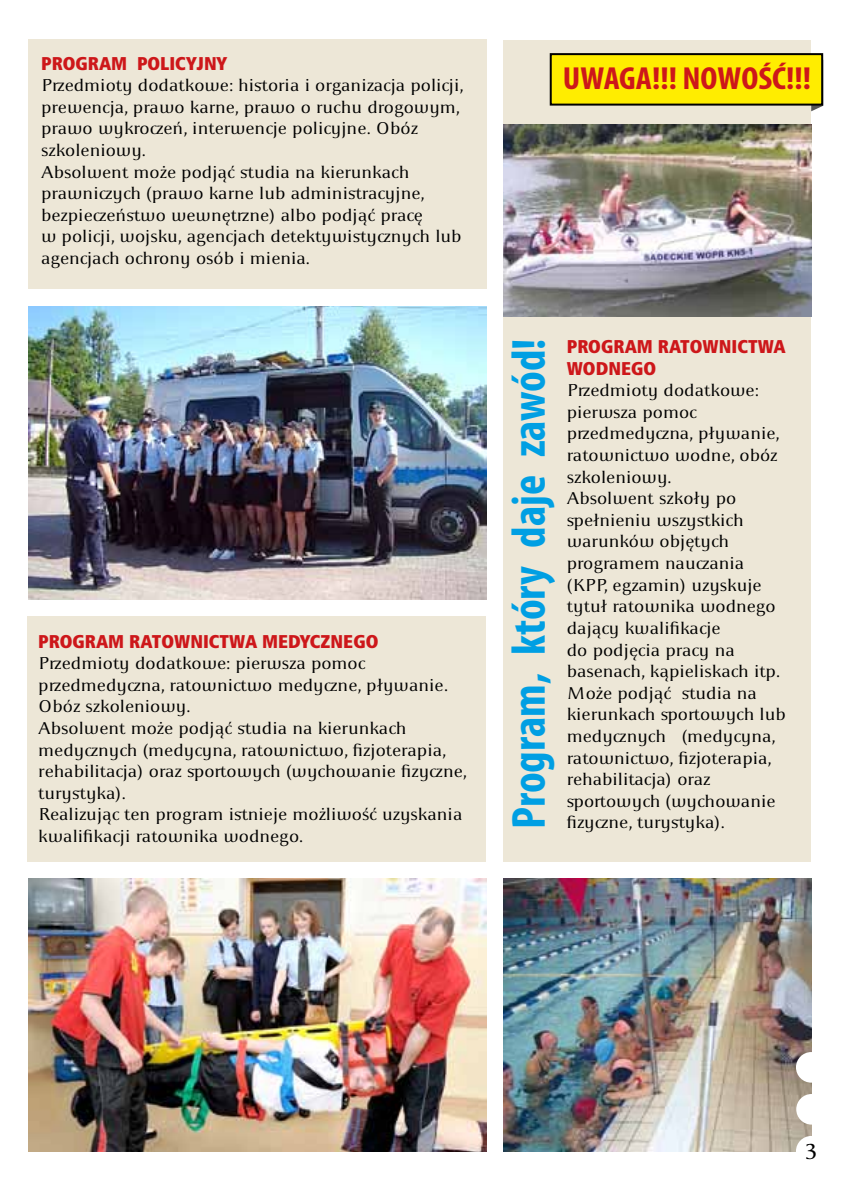
<style>
.page{position:relative;width:851px;height:1191px;background:#fff}
.page>*{position:absolute;margin:0;border:0;box-sizing:border-box;transform-origin:0 0}
.t1{font:700 condensed 48px "Myriad Pro";color:#009fe3}
.t2{font:700 condensed 32px "Myriad Pro";color:#cd171a;scale:1.1 1}
.t3{font:24px "Apolonia";color:#000}
.t4{font:18px/21.6px "Apolonia";color:#000}
.t5{font:18px/21.6px "Humnst 777 X Blk Cn PL";color:#cd171a}
</style>
<div class="page">
<svg style="left:811px;top:106px;width:12px;height:5px"></svg>
<img style="left:503px;top:878px;width:308px;height:273px">
<div style="left:28px;top:40px;width:458px;height:249px;background:#ede7d7"></div>
<div style="left:503px;top:40px;width:308px;height:821px;background:#ede7d7"></div>
<div style="left:27px;top:616px;width:458px;height:245px;background:#ede7d7"></div>
<img style="left:28px;top:306px;width:458px;height:293px">
<img style="left:28px;top:878px;width:458px;height:273px">
<img style="left:503px;top:124px;width:308px;height:193px">
<div style="left:795px;top:1052px;width:31px;height:30px;background:#fff;border-radius:50%"></div>
<div style="left:796px;top:1094px;width:30px;height:30px;background:#fff;border-radius:50%"></div>
<div style="left:795px;top:1136px;width:31px;height:30px;background:#fff;border-radius:50%"></div>
<div style="left:550px;top:54px;width:272px;height:51px;background:#ffed00"></div>
<div style="left:549px;top:53px;width:274px;height:53px;border:2px solid #000"></div>
<p class="t5" style="left:41px;top:52px;width:187px">PROGRAM POLICYJNY</p>
<p class="t4" style="left:41px;top:75px;width:424px">Przedmioty dodatkowe: historia i organizacja policji, prewencja, prawo karne, prawo o ruchu drogowym, prawo wykroczeń, interwencje policyjne. Obóz szkoleniowy.<br>Absolwent może podjąć studia na kierunkach prawniczych (prawo karne lub administracyjne, bezpieczeństwo wewnętrzne) albo podjąć pracę<br>w policji, wojsku, agencjach detektywistycznych lub agencjach ochrony osób i mienia.</p>
<p class="t5" style="left:38px;top:630px;width:341px">PROGRAM RATOWNICTWA MEDYCZNEGO</p>
<p class="t4" style="left:38px;top:653px;width:430px">Przedmioty dodatkowe: pierwsza pomoc przedmedyczna, ratownictwo medyczne, pływanie.<br>Obóz szkoleniowy.<br>Absolwent może podjąć studia na kierunkach medycznych (medycyna, ratownictwo, fizjoterapia, rehabilitacja) oraz sportowych (wychowanie fizyczne, turystyka).<br>Realizując ten program istnieje możliwość uzyskania kwalifikacji ratownika wodnego.</p>
<h2 class="t2" style="left:562px;top:58px;width:227px">UWAGA!!! NOWOŚĆ!!!</h2>
<h1 class="t1" style="left:498px;top:829px;width:492px;rotate:-90deg">Program, który daje zawód!</h1>
<p class="t5" style="left:566px;top:335px;width:220px">PROGRAM RATOWNICTWA<br>WODNEGO</p>
<p class="t4" style="left:566px;top:380px;width:220px">Przedmioty dodatkowe: pierwsza pomoc przedmedyczna, pływanie, ratownictwo wodne, obóz szkoleniowy.<br>Absolwent szkoły po spełnieniu wszystkich warunków objętych programem nauczania (KPP, egzamin) uzyskuje tytuł ratownika wodnego dający kwalifikacje<br>do podjęcia pracy na basenach, kąpieliskach itp.<br>Może podjąć studia na kierunkach sportowych lub medycznych (medycyna, ratownictwo, fizjoterapia, rehabilitacja) oraz sportowych (wychowanie fizyczne, turystyka).</p>
<h3 class="t3" style="left:805px;top:1137px;width:14px">3</h3>
</div>
